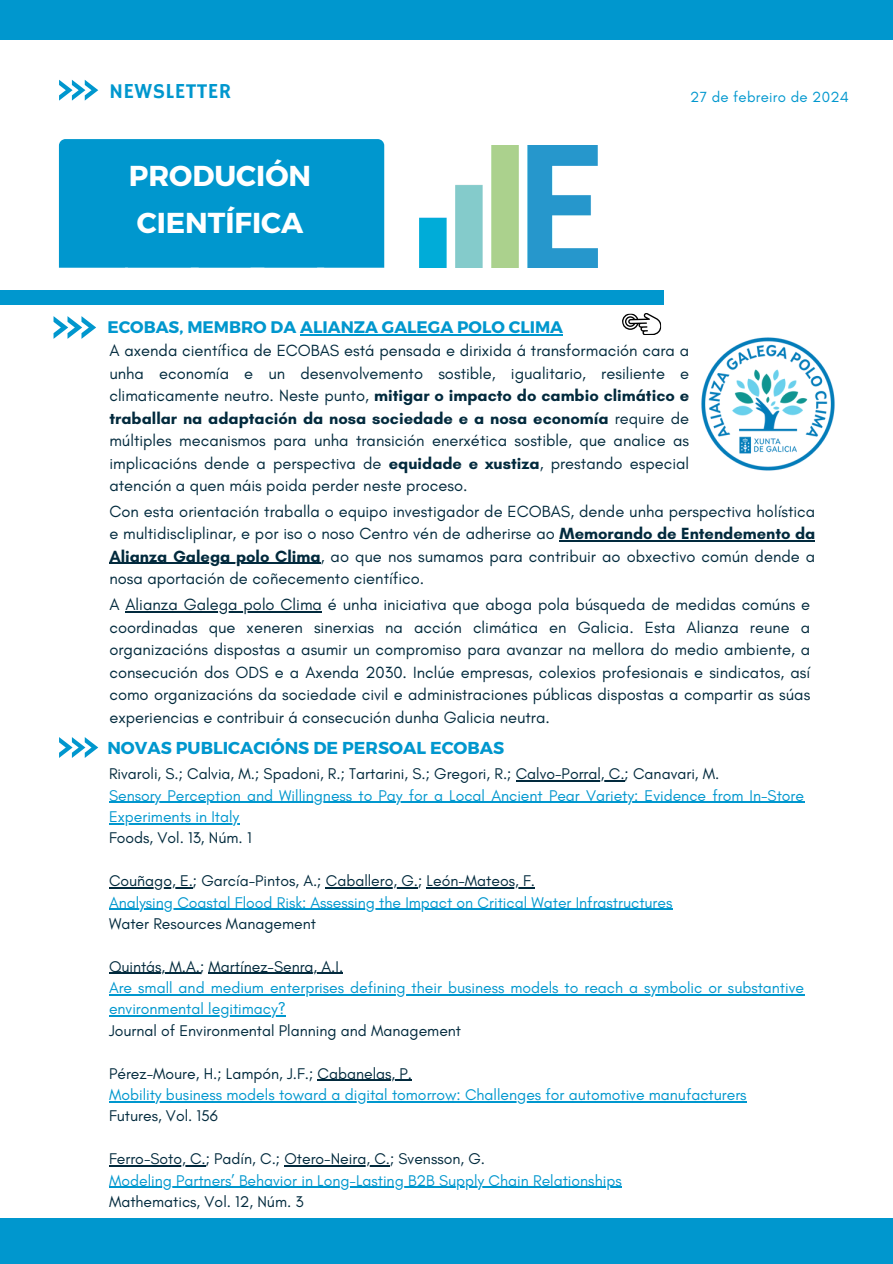
<style>
.page{position:relative;width:893px;height:1264px;background:#fff}
.page>*{position:absolute;margin:0;border:0;box-sizing:border-box;transform-origin:0 0}
.t1{font:700 28.8px/47.2px "Montserrat";color:#fff}
.t2{font:21.3px "Hammersmith One";letter-spacing:.02em;color:#0097ce}
.t3{font:700 17.25px "Montserrat";color:#0097ce}
.t4{font:700 16.8px "Montserrat";color:#0097ce}
.t5{font:16.5px/22.5px "Glacial Indifference";color:#022a3d;text-align:justify}
.t6{font:15.75px/21.3px "Glacial Indifference";color:#0097ce}
.t7{font:15.75px/21.3px "Glacial Indifference";color:#022a3d}
.t8{font:15px "Glacial Indifference";letter-spacing:.015em;color:#0097ce}
.s1{font-weight:700}
.s2{color:#022a3d}
.s3{color:#0097ce}
</style>
<div class="page">
<svg style="left:59px;top:80px;width:39px;height:21px"></svg>
<div style="left:0;top:0;width:892px;height:39px;background:#0097ce"></div>
<div style="left:0;top:1217px;width:892px;height:46px;background:#0097ce"></div>
<div style="left:59px;top:139px;width:325px;height:162px;background:#0097ce;border-radius:7px"></div>
<img style="left:420px;top:146px;width:177px;height:121px">
<div style="left:53px;top:268px;width:76px;height:37px;background:#fff;border-radius:2px"></div>
<div style="left:316px;top:268px;width:75px;height:37px;background:#fff;border-radius:2px"></div>
<div style="left:124px;top:268px;width:76px;height:37px;background:#fff;border-radius:2px"></div>
<div style="left:190px;top:268px;width:75px;height:37px;background:#fff;border-radius:2px"></div>
<div style="left:249px;top:268px;width:76px;height:37px;background:#fff;border-radius:2px"></div>
<div style="left:0;top:291px;width:664px;height:14px;background:#0097ce"></div>
<svg style="left:54px;top:316px;width:42px;height:22px"></svg>
<img style="left:701px;top:337px;width:134px;height:134px">
<hr style="left:300px;top:334px;width:263px;height:1px;background:#0097ce">
<svg style="left:59px;top:737px;width:39px;height:21px"></svg>
<hr style="left:515px;top:780px;width:109px;height:1px;background:#022a3d">
<hr style="left:109px;top:801px;width:695px;height:1px;background:#0097ce">
<hr style="left:109px;top:823px;width:130px;height:1px;background:#0097ce">
<hr style="left:109px;top:887px;width:84px;height:1px;background:#022a3d">
<hr style="left:326px;top:887px;width:92px;height:1px;background:#022a3d">
<hr style="left:426px;top:887px;width:109px;height:1px;background:#022a3d">
<hr style="left:109px;top:908px;width:563px;height:1px;background:#0097ce">
<hr style="left:109px;top:972px;width:91px;height:1px;background:#022a3d">
<hr style="left:208px;top:972px;width:135px;height:1px;background:#022a3d">
<hr style="left:109px;top:994px;width:695px;height:1px;background:#0097ce">
<hr style="left:109px;top:1015px;width:177px;height:1px;background:#0097ce">
<hr style="left:317px;top:1079px;width:95px;height:1px;background:#022a3d">
<hr style="left:109px;top:1101px;width:637px;height:1px;background:#0097ce">
<hr style="left:109px;top:1165px;width:97px;height:1px;background:#022a3d">
<hr style="left:284px;top:1165px;width:106px;height:1px;background:#022a3d">
<hr style="left:109px;top:1186px;width:512px;height:1px;background:#0097ce">
<hr style="left:125px;top:611px;width:197px;height:1px;background:#022a3d">
<hr style="left:559px;top:540px;width:256px;height:1px;background:#022a3d">
<hr style="left:109px;top:563px;width:212px;height:1px;background:#022a3d">
<svg style="left:622px;top:313px;width:39px;height:22px"></svg>
<h2 class="t2" style="left:109px;top:79px;width:124px">NEWSLETTER</h2>
<p class="t8" style="left:690px;top:87px;width:160px">27 de febreiro de 2024</p>
<p class="t1" style="left:129px;top:150px;width:184px">PRODUCIÓN<br>CIENTÍFICA</p>
<p class="t4" style="left:107px;top:316px;width:457px">ECOBAS, MEMBRO DA ALIANZA GALEGA POLO CLIMA</p>
<p class="t5" style="left:109px;top:339px;width:581px">A axenda científica de ECOBAS está pensada e dirixida á transformación cara a unha economía e un desenvolvemento sostible, igualitario, resiliente e climaticamente neutro. Neste punto, <span class="s1">mitigar o impacto do cambio climático e traballar na adaptación da nosa sociedade e a nosa economía</span> require de múltiples mecanismos para unha transición enerxética sostible, que analice as implicacións dende a perspectiva de <span class="s1">equidade e xustiza</span>, prestando especial atención a quen máis poida perder neste proceso.</p>
<p class="t5" style="left:109px;top:499px;width:707px">Con esta orientación traballa o equipo investigador de ECOBAS, dende unha perspectiva holística e multidiscliplinar, e por iso o noso Centro vén de adherirse ao <span class="s1">Memorando de Entendemento da Alianza Galega polo Clima</span>, ao que nos sumamos para contribuir ao obxectivo común dende a nosa aportación de coñecemento científico.</p>
<h4 class="t5" style="left:109px;top:593px;width:702px">A Alianza Galega polo Clima é unha iniciativa que aboga pola búsqueda de medidas comúns e coordinadas que xeneren sinerxias na acción climática en Galicia. Esta Alianza reune a organizacións dispostas a asumir un compromiso para avanzar na mellora do medio ambiente, a consecución dos ODS e a Axenda 2030. Inclúe empresas, colexios profesionais e sindicatos, así como organizacións da sociedade civil e administraciones públicas dispostas a compartir as súas experiencias e contribuir á consecución dunha Galicia neutra.</h4>
<p class="t3" style="left:107px;top:737px;width:398px">NOVAS PUBLICACIÓNS DE PERSOAL ECOBAS</p>
<p class="t7" style="left:109px;top:763px;width:612px">Rivaroli, S.; Calvia, M.; Spadoni, R.; Tartarini, S.; Gregori, R.; Calvo-Porral, C.; Canavari, M.</p>
<p class="t6" style="left:109px;top:784px;width:696px">Sensory Perception and Willingness to Pay for a Local Ancient Pear Variety: Evidence from In-Store</p>
<p class="t6" style="left:109px;top:805px;width:144px">Experiments in Italy<br><span class="s2">Foods, Vol. 13, Núm. 1</span></p>
<p class="t7" style="left:109px;top:870px;width:427px">Couñago, E.; García-Pintos, A.; Caballero, G.; León-Mateos, F.</p>
<h4 class="t6" style="left:109px;top:891px;width:565px">Analysing Coastal Flood Risk: Assessing the Impact on Critical Water Infrastructures<br><span class="s2">Water Resources Management</span></h4>
<h4 class="t7" style="left:109px;top:955px;width:236px">Quintás, M.A.; Martínez-Senra, A.I.</h4>
<p class="t6" style="left:109px;top:976px;width:696px">Are small and medium enterprises defining their business models to reach a symbolic or substantive</p>
<h3 class="t7" style="left:109px;top:998px;width:353px"><span class="s3">environmental legitimacy?<br></span>Journal of Environmental Planning and Management</h3>
<h3 class="t7" style="left:109px;top:1062px;width:304px">Pérez-Moure, H.; Lampón, J.F.; Cabanelas, P.</h3>
<h4 class="t6" style="left:109px;top:1083px;width:639px">Mobility business models toward a digital tomorrow: Challenges for automotive manufacturers<br><span class="s2">Futures, Vol. 156</span></h4>
<h4 class="t7" style="left:109px;top:1147px;width:377px">Ferro-Soto, C.; Padín, C.; Otero-Neira, C.; Svensson, G.</h4>
<h4 class="t6" style="left:109px;top:1169px;width:514px">Modeling Partners’ Behavior in Long-Lasting B2B Supply Chain Relationships<br><span class="s2">Mathematics, Vol. 12, Núm. 3</span></h4>
</div>
